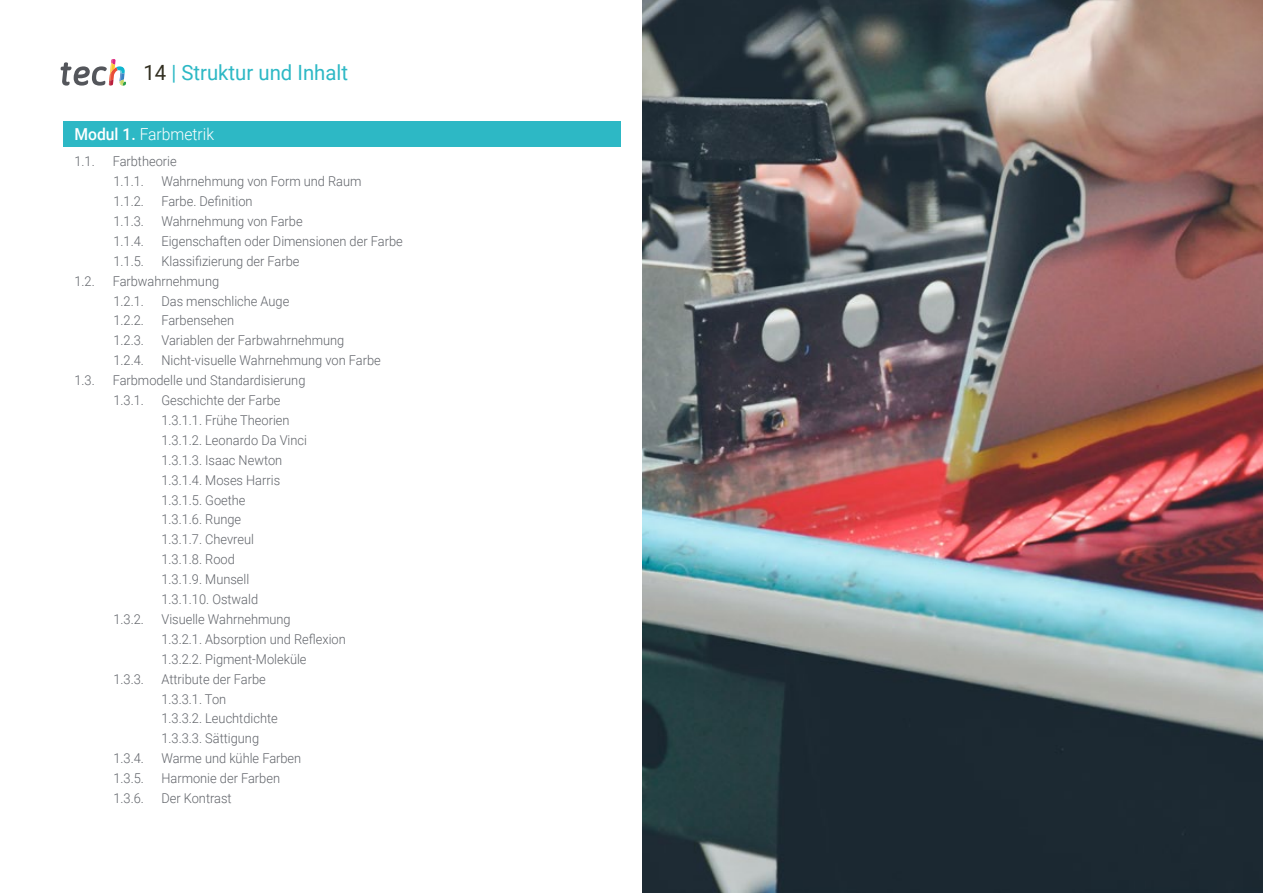
<style>
.page{position:relative;width:1263px;height:893px;background:#fff}
.page>*{position:absolute;margin:0;border:0;box-sizing:border-box;transform-origin:0 0}
.t1{font:21px "Roboto";color:#2db8c5}
.t2{font:300 16.5px "Roboto";color:#fff;scale:.95 1}
.t3{font:300 13.5px/20px "Roboto";color:#61646a;scale:.95 1}
.s1{color:#312e20}
.s2{font-weight:500}
</style>
<div class="page">
<div style="left:63px;top:121px;width:558px;height:25px;background:#2db8c5"></div>
<svg style="left:61px;top:59px;width:65px;height:27px"></svg>
<img style="left:642px;top:0;width:621px;height:893px">
<h1 class="t1" style="left:144px;top:57px;width:206px"><span class="s1">14</span> | Struktur und Inhalt</h1>
<p class="t2" style="left:74px;top:123px;width:149px"><span class="s2">Modul 1.</span> Farbmetrik</p>
<p class="t3" style="left:74px;top:151px;width:23px">1.1.</p>
<p class="t3" style="left:113px;top:151px;width:69px">Farbtheorie<br>1.1.1.</p>
<p class="t3" style="left:161px;top:171px;width:212px">Wahrnehmung von Form und Raum</p>
<p class="t3" style="left:113px;top:191px;width:34px">1.1.2.</p>
<p class="t3" style="left:161px;top:191px;width:97px">Farbe. Definition</p>
<p class="t3" style="left:113px;top:211px;width:34px">1.1.3.</p>
<p class="t3" style="left:161px;top:211px;width:150px">Wahrnehmung von Farbe</p>
<p class="t3" style="left:113px;top:231px;width:34px">1.1.4.</p>
<p class="t3" style="left:161px;top:231px;width:255px">Eigenschaften oder Dimensionen der Farbe</p>
<p class="t3" style="left:113px;top:250px;width:34px">1.1.5.</p>
<p class="t3" style="left:161px;top:250px;width:147px">Klassifizierung der Farbe</p>
<p class="t3" style="left:74px;top:270px;width:23px">1.2.</p>
<p class="t3" style="left:113px;top:270px;width:114px">Farbwahrnehmung<br>1.2.1.</p>
<p class="t3" style="left:161px;top:290px;width:136px">Das menschliche Auge</p>
<p class="t3" style="left:113px;top:310px;width:34px">1.2.2.</p>
<p class="t3" style="left:161px;top:310px;width:78px">Farbensehen</p>
<p class="t3" style="left:113px;top:330px;width:34px">1.2.3.</p>
<p class="t3" style="left:161px;top:330px;width:194px">Variablen der Farbwahrnehmung</p>
<p class="t3" style="left:113px;top:350px;width:34px">1.2.4.</p>
<p class="t3" style="left:161px;top:350px;width:232px">Nicht-visuelle Wahrnehmung von Farbe</p>
<p class="t3" style="left:74px;top:370px;width:23px">1.3.</p>
<p class="t3" style="left:113px;top:370px;width:204px">Farbmodelle und Standardisierung<br>1.3.1.</p>
<p class="t3" style="left:161px;top:390px;width:155px">Geschichte der Farbe<br>1.3.1.1. Frühe Theorien<br>1.3.1.2. Leonardo Da Vinci<br>1.3.1.3. Isaac Newton<br>1.3.1.4. Moses Harris<br>1.3.1.5. Goethe<br>1.3.1.6. Runge<br>1.3.1.7. Chevreul<br>1.3.1.8. Rood<br>1.3.1.9. Munsell<br>1.3.1.10. Ostwald</p>
<p class="t3" style="left:113px;top:609px;width:34px">1.3.2.</p>
<p class="t3" style="left:161px;top:609px;width:196px">Visuelle Wahrnehmung<br>1.3.2.1. Absorption und Reflexion<br>1.3.2.2. Pigment-Moleküle</p>
<p class="t3" style="left:113px;top:668px;width:34px">1.3.3.</p>
<p class="t3" style="left:161px;top:668px;width:124px">Attribute der Farbe<br>1.3.3.1. Ton<br>1.3.3.2. Leuchtdichte<br>1.3.3.3. Sättigung</p>
<p class="t3" style="left:113px;top:748px;width:34px">1.3.4.</p>
<p class="t3" style="left:161px;top:748px;width:149px">Warme und kühle Farben</p>
<p class="t3" style="left:113px;top:768px;width:34px">1.3.5.</p>
<p class="t3" style="left:161px;top:768px;width:126px">Harmonie der Farben</p>
<p class="t3" style="left:113px;top:788px;width:34px">1.3.6.</p>
<p class="t3" style="left:161px;top:788px;width:75px">Der Kontrast</p>
</div>
